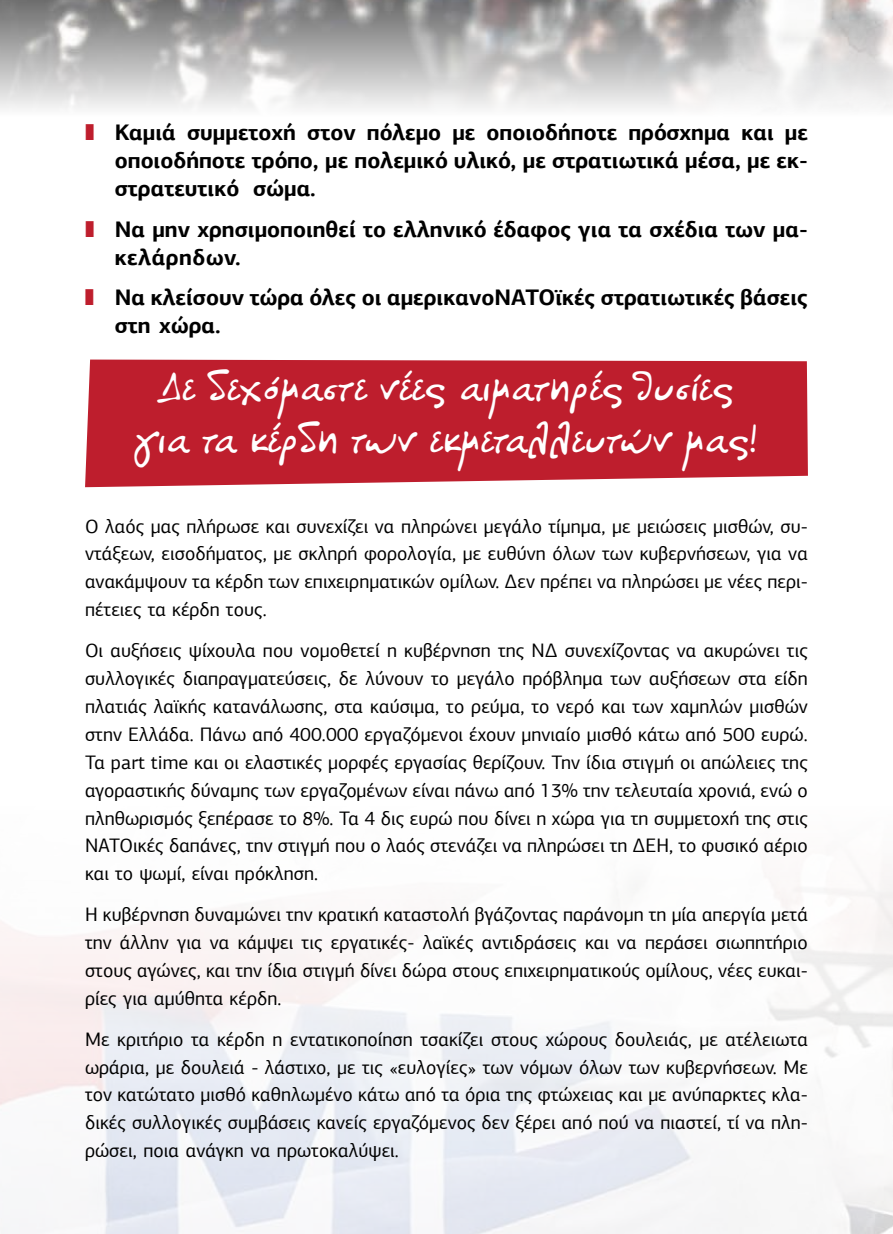
<style>
.page{position:relative;width:893px;height:1234px;background:#fff}
.page>*{position:absolute;margin:0;border:0;box-sizing:border-box;transform-origin:0 0}
.t1{font:700 40.5px/52.5px "PF Libera Pro";color:#fff;text-align:center}
.t2{font:700 22.5px/27.9px "PF Agora Sans Pro";color:#000}
.t3{font:19.5px/27.9px "PF Agora Sans Pro";color:#000;text-align:justify}
</style>
<div class="page">
<img style="left:0;top:0;width:893px;height:109px">
<div style="left:85px;top:359px;width:723px;height:128px;background:#be1e2d"></div>
<p class="t2" style="left:115px;top:118px;width:695px;text-align:justify">Καμιά συμμετοχή στον πόλεμο με οποιοδήποτε πρόσχημα και με οποιοδήποτε τρόπο, με πολεμικό υλικό, με στρατιωτικά μέσα, με εκ&shy;στρατευτικό σώμα.</p>
<p class="t2" style="left:115px;top:215px;width:695px">Να μην χρησιμοποιηθεί το ελληνικό έδαφος για τα σχέδια των μα&shy;κελάρηδων.</p>
<p class="t2" style="left:115px;top:283px;width:695px">Να κλείσουν τώρα όλες οι αμερικανοΝΑΤΟϊκές στρατιωτικές βάσεις στη χώρα.</p>
<h1 class="t1" style="left:135px;top:362px;width:625px">Δε δεχόμαστε νέες αιματηρές θυσίες για τα κέρδη των εκμεταλλευτών μας!</h1>
<p class="t3" style="left:85px;top:512px;width:724px">Ο λαός μας πλήρωσε και συνεχίζει να πληρώνει μεγάλο τίμημα, με μειώσεις μισθών, συ&shy;ντάξεων, εισοδήματος, με σκληρή φορολογία, με ευθύνη όλων των κυβερνήσεων, για να ανακάμψουν τα κέρδη των επιχειρηματικών ομίλων. Δεν πρέπει να πληρώσει με νέες περι&shy;πέτειες τα κέρδη τους.</p>
<p class="t3" style="left:85px;top:636px;width:724px">Οι αυξήσεις ψίχουλα που νομοθετεί η κυβέρνηση της ΝΔ συνεχίζοντας να ακυρώνει τις συλλογικές διαπραγματεύσεις, δε λύνουν το μεγάλο πρόβλημα των αυξήσεων στα είδη πλατιάς λαϊκής κατανάλωσης, στα καύσιμα, το ρεύμα, το νερό και των χαμηλών μισθών στην Ελλάδα. Πάνω από 400.000 εργαζόμενοι έχουν μηνιαίο μισθό κάτω από 500 ευρώ.<br>Τα part time και οι ελαστικές μορφές εργασίας θερίζουν. Την ίδια στιγμή οι απώλειες της αγοραστικής δύναμης των εργαζομένων είναι πάνω από 13% την τελευταία χρονιά, ενώ ο πληθωρισμός ξεπέρασε το 8%. Τα 4 δις ευρώ που δίνει η χώρα για τη συμμετοχή της στις ΝΑΤΟικές δαπάνες, την στιγμή που ο λαός στενάζει να πληρώσει τη ΔΕΗ, το φυσικό αέριο και το ψωμί, είναι πρόκληση.</p>
<p class="t3" style="left:85px;top:900px;width:724px">Η κυβέρνηση δυναμώνει την κρατική καταστολή βγάζοντας παράνομη τη μία απεργία μετά την άλλην για να κάμψει τις εργατικές- λαϊκές αντιδράσεις και να περάσει σιωπητήριο στους αγώνες, και την ίδια στιγμή δίνει δώρα στους επιχειρηματικούς ομίλους, νέες ευκαι&shy;ρίες για αμύθητα κέρδη.</p>
<p class="t3" style="left:85px;top:1024px;width:724px">Με κριτήριο τα κέρδη η εντατικοποίηση τσακίζει στους χώρους δουλειάς, με ατέλειωτα ωράρια, με δουλειά - λάστιχο, με τις «ευλογίες» των νόμων όλων των κυβερνήσεων. Με τον κατώτατο μισθό καθηλωμένο κάτω από τα όρια της φτώχειας και με ανύπαρκτες κλα&shy;δικές συλλογικές συμβάσεις κανείς εργαζόμενος δεν ξέρει από πού να πιαστεί, τί να πλη&shy;ρώσει, ποια ανάγκη να πρωτοκαλύψει.</p>
</div>
